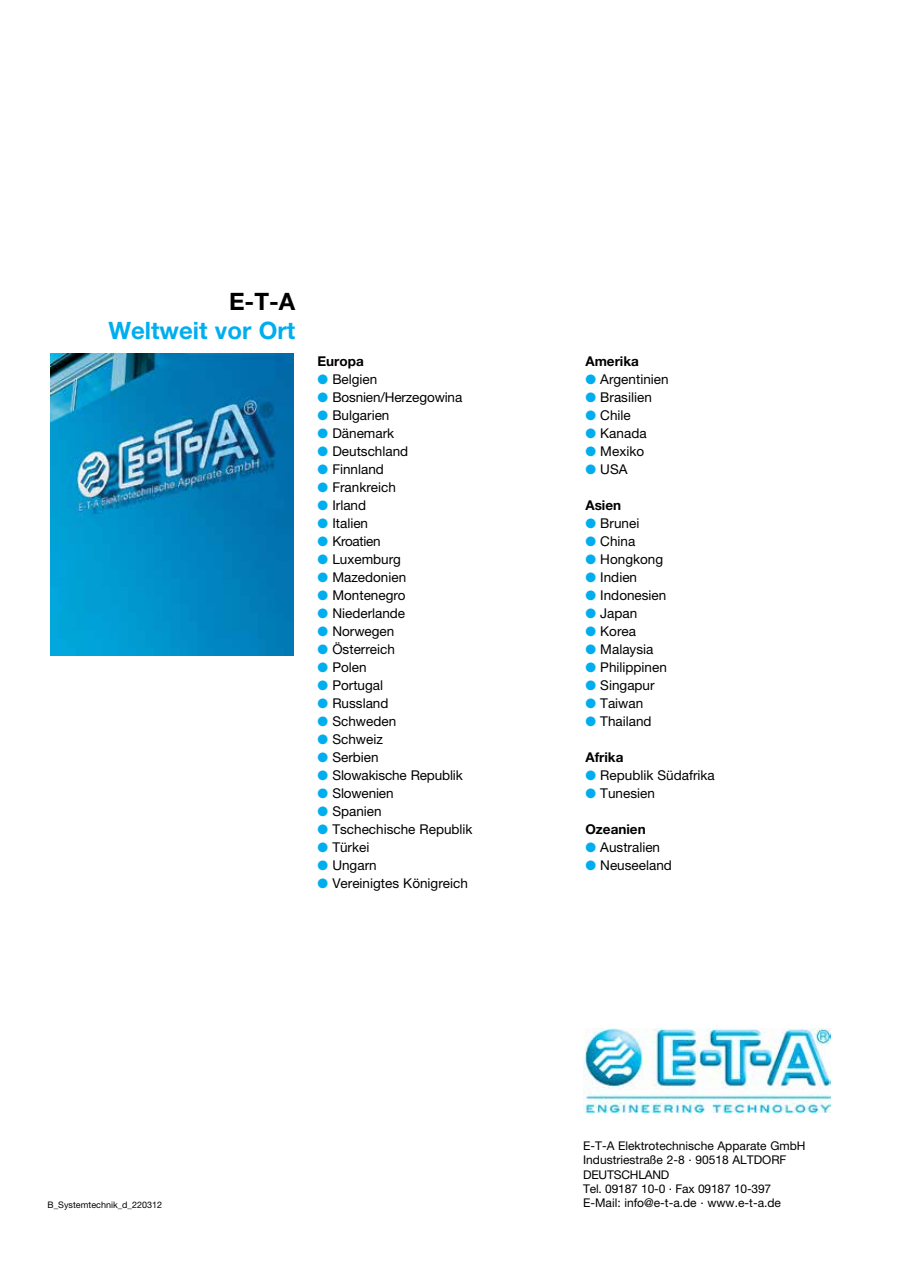
<style>
.page{position:relative;width:898px;height:1272px;background:#fff}
.page>*{position:absolute;margin:0;border:0;box-sizing:border-box;transform-origin:0 0}
.t1{font:700 24px "Helvetica Neue LT";color:#00aeef}
.t2{font:700 24px "Helvetica Neue LT";color:#000}
.t3{font:13.5px "Helvetica Neue LT";color:#000}
.t4{font:700 13.5px "Helvetica Neue LT";color:#000}
.t5{font:13.5px "Helvetica Neue LT";letter-spacing:-.025em;color:#000}
.t6{font:12px/14.4px "Helvetica Neue LT";color:#000}
.t7{font:9px "Helvetica Neue LT";color:#000}
.s1{color:#00aeef}
</style>
<div class="page">
<img style="left:583px;top:1028px;width:247px;height:84px">
<img style="left:51px;top:354px;width:242px;height:301px">
<h1 class="t2" style="left:229px;top:286px;width:68px">E-T-A</h1>
<h1 class="t1" style="left:108px;top:315px;width:188px">Weltweit vor Ort</h1>
<p class="t4" style="left:317px;top:353px;width:48px">Europa</p>
<p class="t3" style="left:317px;top:371px;width:61px"><span class="s1">●</span> Belgien</p>
<p class="t3" style="left:317px;top:389px;width:146px"><span class="s1">●</span> Bosnien/Herzegowina</p>
<p class="t3" style="left:317px;top:407px;width:73px"><span class="s1">●</span> Bulgarien</p>
<p class="t3" style="left:317px;top:425px;width:78px"><span class="s1">●</span> Dänemark</p>
<p class="t3" style="left:317px;top:443px;width:92px"><span class="s1">●</span> Deutschland</p>
<p class="t3" style="left:317px;top:461px;width:68px"><span class="s1">●</span> Finnland</p>
<p class="t3" style="left:317px;top:479px;width:80px"><span class="s1">●</span> Frankreich</p>
<p class="t3" style="left:317px;top:497px;width:50px"><span class="s1">●</span> Irland</p>
<p class="t3" style="left:317px;top:515px;width:52px"><span class="s1">●</span> Italien</p>
<p class="t5" style="left:317px;top:533px;width:65px"><span class="s1">●</span> Kroatien</p>
<p class="t3" style="left:317px;top:551px;width:85px"><span class="s1">●</span> Luxemburg</p>
<p class="t3" style="left:317px;top:569px;width:90px"><span class="s1">●</span> Mazedonien</p>
<p class="t3" style="left:317px;top:587px;width:90px"><span class="s1">●</span> Montenegro</p>
<p class="t3" style="left:317px;top:605px;width:89px"><span class="s1">●</span> Niederlande</p>
<p class="t3" style="left:317px;top:623px;width:78px"><span class="s1">●</span> Norwegen</p>
<p class="t3" style="left:317px;top:641px;width:79px"><span class="s1">●</span> Österreich</p>
<p class="t3" style="left:317px;top:659px;width:51px"><span class="s1">●</span> Polen</p>
<p class="t3" style="left:317px;top:677px;width:67px"><span class="s1">●</span> Portugal</p>
<p class="t3" style="left:317px;top:695px;width:72px"><span class="s1">●</span> Russland</p>
<p class="t3" style="left:317px;top:713px;width:80px"><span class="s1">●</span> Schweden</p>
<p class="t3" style="left:317px;top:731px;width:67px"><span class="s1">●</span> Schweiz</p>
<p class="t3" style="left:317px;top:749px;width:63px"><span class="s1">●</span> Serbien</p>
<p class="t3" style="left:317px;top:767px;width:147px"><span class="s1">●</span> Slowakische Republik</p>
<p class="t3" style="left:317px;top:785px;width:78px"><span class="s1">●</span> Slowenien</p>
<p class="t3" style="left:317px;top:803px;width:66px"><span class="s1">●</span> Spanien</p>
<p class="t3" style="left:317px;top:821px;width:157px"><span class="s1">●</span> Tschechische Republik</p>
<p class="t3" style="left:317px;top:839px;width:53px"><span class="s1">●</span> Türkei</p>
<p class="t3" style="left:317px;top:857px;width:61px"><span class="s1">●</span> Ungarn</p>
<p class="t3" style="left:317px;top:875px;width:152px"><span class="s1">●</span> Vereinigtes Königreich</p>
<p class="t7" style="left:48px;top:1199px;width:116px">B_Systemtechnik_d_220312</p>
<p class="t4" style="left:585px;top:352px;width:55px">Amerika</p>
<p class="t3" style="left:585px;top:371px;width:85px"><span class="s1">●</span> Argentinien</p>
<p class="t3" style="left:585px;top:389px;width:68px"><span class="s1">●</span> Brasilien</p>
<p class="t3" style="left:585px;top:407px;width:47px"><span class="s1">●</span> Chile</p>
<p class="t3" style="left:585px;top:425px;width:63px"><span class="s1">●</span> Kanada</p>
<p class="t3" style="left:585px;top:443px;width:60px"><span class="s1">●</span> Mexiko</p>
<p class="t3" style="left:585px;top:461px;width:44px"><span class="s1">●</span> USA</p>
<p class="t4" style="left:585px;top:496px;width:37px">Asien</p>
<p class="t3" style="left:585px;top:515px;width:55px"><span class="s1">●</span> Brunei</p>
<p class="t3" style="left:585px;top:533px;width:51px"><span class="s1">●</span> China</p>
<p class="t3" style="left:585px;top:551px;width:79px"><span class="s1">●</span> Hongkong</p>
<p class="t3" style="left:585px;top:569px;width:53px"><span class="s1">●</span> Indien</p>
<p class="t3" style="left:585px;top:587px;width:82px"><span class="s1">●</span> Indonesien</p>
<p class="t3" style="left:585px;top:605px;width:53px"><span class="s1">●</span> Japan</p>
<p class="t3" style="left:585px;top:623px;width:52px"><span class="s1">●</span> Korea</p>
<p class="t3" style="left:585px;top:641px;width:69px"><span class="s1">●</span> Malaysia</p>
<p class="t3" style="left:585px;top:659px;width:83px"><span class="s1">●</span> Philippinen</p>
<p class="t3" style="left:585px;top:677px;width:71px"><span class="s1">●</span> Singapur</p>
<p class="t3" style="left:585px;top:695px;width:59px"><span class="s1">●</span> Taiwan</p>
<p class="t3" style="left:585px;top:713px;width:68px"><span class="s1">●</span> Thailand</p>
<p class="t4" style="left:585px;top:748px;width:39px">Afrika</p>
<p class="t3" style="left:585px;top:767px;width:131px"><span class="s1">●</span> Republik Südafrika</p>
<p class="t3" style="left:585px;top:785px;width:71px"><span class="s1">●</span> Tunesien</p>
<p class="t4" style="left:585px;top:820px;width:62px">Ozeanien</p>
<p class="t3" style="left:585px;top:839px;width:76px"><span class="s1">●</span> Australien</p>
<p class="t3" style="left:585px;top:857px;width:88px"><span class="s1">●</span> Neuseeland</p>
<p class="t6" style="left:583px;top:1137px;width:224px">E-T-A Elektrotechnische Apparate GmbH<br>Industriestraße 2-8 . 90518 ALTDORF<br>DEUTSCHLAND<br>Tel. 09187 10-0 . Fax 09187 10-397<br>E-Mail: info@e-t-a.de . www.e-t-a.de</p>
</div>
